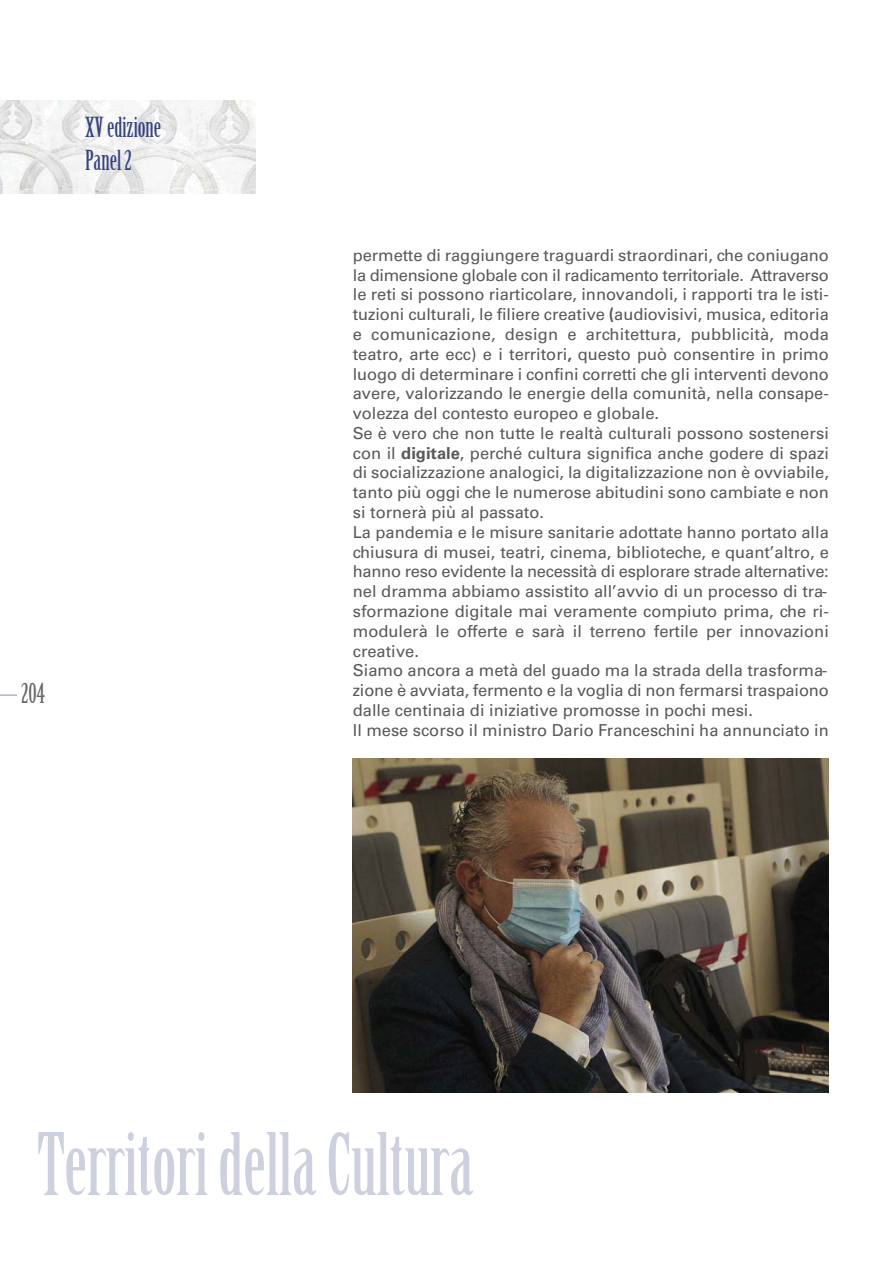
<style>
.page{position:relative;width:893px;height:1263px;background:#fff}
.page>*{position:absolute;margin:0;border:0;box-sizing:border-box;transform-origin:0 0}
.t1{font:84px "Birch Std";color:#cdd0df}
.t2{font:27px/32.4px "Birch Std";color:#354481}
.t3{font:27px "Birch Std";color:#686767}
.t4{font:16.5px/19.8px "Univers";color:#57595b}
.s1{font-weight:700}
</style>
<div class="page">
<svg style="left:0;top:694px;width:17px;height:2px"></svg>
<img style="left:0;top:100px;width:255px;height:94px">
<img style="left:352px;top:759px;width:477px;height:334px">
<h2 class="t2" style="left:85px;top:112px;width:78px">XV edizione<br>Panel 2</h2>
<h2 class="t3" style="left:21px;top:678px;width:25px">204</h2>
<p class="t4" style="left:353px;top:246px;width:478px">permette di raggiungere traguardi straordinari, che coniugano la dimensione globale con il radicamento territoriale. Attraverso le reti si possono riarticolare, innovandoli, i rapporti tra le isti&shy;tuzioni culturali, le filiere creative <span class="s1">(</span>audiovisivi, musica, editoria e comunicazione, design e architettura, pubblicità, moda teatro, arte ecc) e i territori<span class="s1">,</span> questo può consentire in primo luogo di determinare i confini corretti che gli interventi devono avere, valorizzando le energie della comunità, nella consape&shy;volezza del contesto europeo e globale.<br>Se è vero che non tutte le realtà culturali possono sostenersi con il <span class="s1">digitale</span>, perché cultura significa anche godere di spazi di socializzazione analogici, la digitalizzazione non è ovviabile, tanto più oggi che le numerose abitudini sono cambiate e non si tornerà più al passato.<br>La pandemia e le misure sanitarie adottate hanno portato alla chiusura di musei, teatri, cinema, biblioteche, e quant’altro, e hanno reso evidente la necessità di esplorare strade alternative: nel dramma abbiamo assistito all’avvio di un processo di tra&shy;sformazione digitale mai veramente compiuto prima, che ri&shy;modulerà le offerte e sarà il terreno fertile per innovazioni creative.<br>Siamo ancora a metà del guado ma la strada della trasforma&shy;zione è avviata, fermento e la voglia di non fermarsi traspaiono dalle centinaia di iniziative promosse in pochi mesi.<br>Il mese scorso il ministro Dario Franceschini ha annunciato in</p>
<h1 class="t1" style="left:37px;top:1117px;width:438px">Territori della Cultura</h1>
</div>
